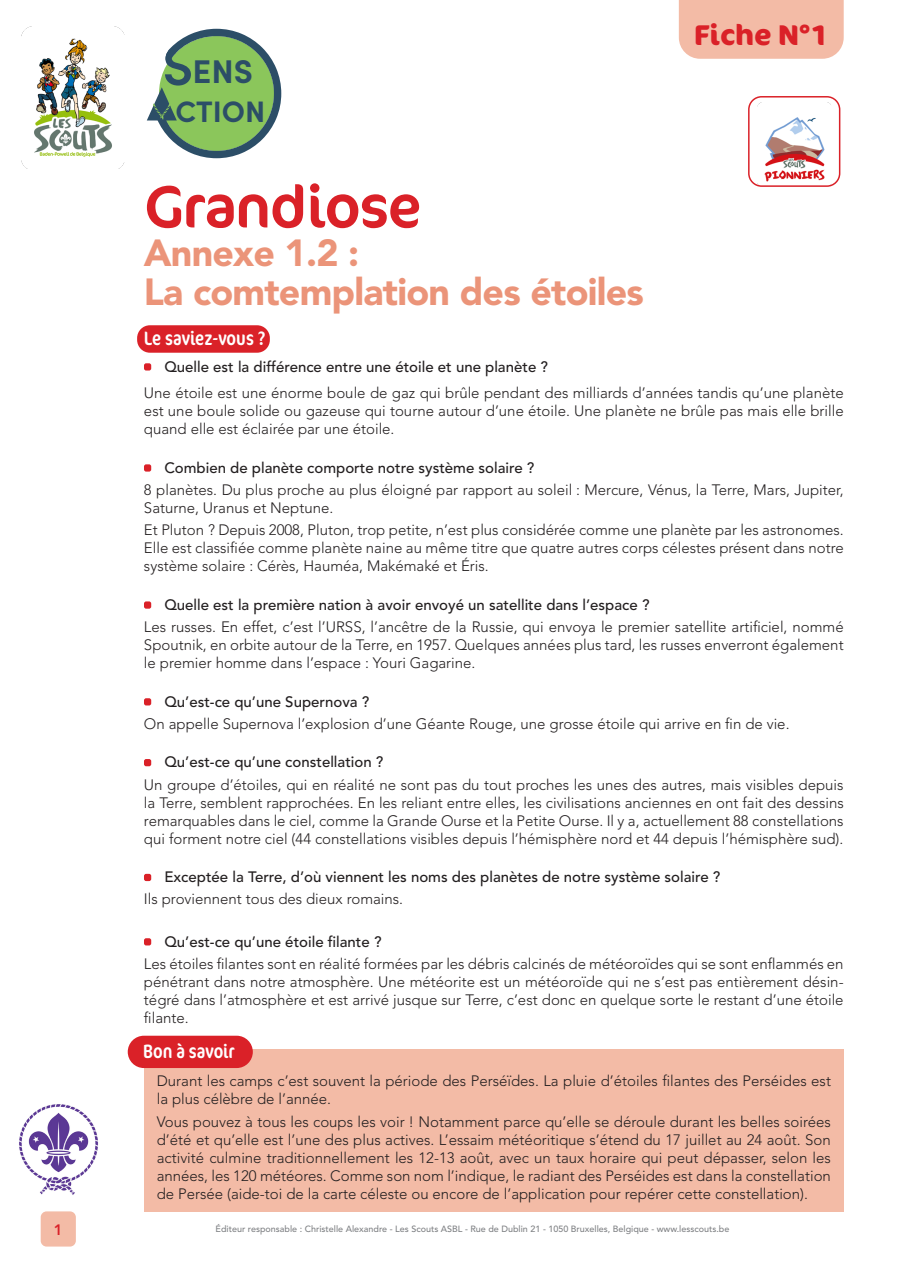
<style>
.page{position:relative;width:902px;height:1272px;background:#fff}
.page>*{position:absolute;margin:0;border:0;box-sizing:border-box;transform-origin:0 0}
.t1{font:60px "Cocon OT";letter-spacing:-.02em;color:#da2128}
.t2{font:900 37.5px/39px "Avenir LT Std";letter-spacing:-.02em;color:#eb9479}
.t3{font:700 32.85px "Sofia Pro";color:#2c4e67}
.t4{font:700 29.7px "Sofia Pro";color:#2c4e67}
.t5{font:700 28.5px "Cocon OT";color:#da2128}
.t6{font:condensed 19.5px "Cocon OT";color:#fff}
.t7{font:300 15px/18px "Avenir LT Std";color:#231f20;text-align:justify}
.t8{font:500 15px "Avenir LT Std";color:#231f20}
.t9{font:800 15px "Avenir LT Std";color:#da2128}
.t10{font:500 9px "Avenir LT Std";color:#808285}
</style>
<div class="page">
<div style="left:41px;top:1211px;width:35px;height:35px;background:#f3bba6;border-radius:6px"></div>
<img style="left:19px;top:1104px;width:79px;height:91px">
<img style="left:21px;top:26px;width:104px;height:142px">
<img style="left:757px;top:102px;width:74px;height:82px">
<div style="left:748px;top:96px;width:92px;height:91px;border:2px solid #da2128;border-radius:13px"></div>
<svg style="left:147px;top:29px;width:134px;height:129px"></svg>
<div style="left:678px;top:0;width:165px;height:59px;background:#f3bba6"></div>
<div style="left:137px;top:325px;width:133px;height:28px;background:#da2128;border-radius:13px"></div>
<div style="left:144px;top:363px;width:7px;height:7px;background:#da2128;border-radius:2px"></div>
<div style="left:144px;top:464px;width:7px;height:7px;background:#da2128;border-radius:2px"></div>
<div style="left:144px;top:601px;width:7px;height:7px;background:#da2128;border-radius:2px"></div>
<div style="left:144px;top:698px;width:7px;height:7px;background:#da2128;border-radius:2px"></div>
<div style="left:144px;top:759px;width:7px;height:7px;background:#da2128;border-radius:2px"></div>
<div style="left:144px;top:873px;width:7px;height:8px;background:#da2128;border-radius:2px"></div>
<div style="left:144px;top:938px;width:7px;height:7px;background:#da2128;border-radius:2px"></div>
<div style="left:144px;top:1049px;width:699px;height:162px;background:#f3bba6"></div>
<div style="left:128px;top:1035px;width:125px;height:32px;background:#da2128;border-radius:16px"></div>
<h3 class="t3" style="left:192px;top:46px;width:62px">ENS</h3>
<h3 class="t4" style="left:175px;top:89px;width:91px">CTION</h3>
<p class="t5" style="left:694px;top:18px;width:135px">Fiche N°1</p>
<p class="t1" style="left:144px;top:171px;width:278px">Grandiose</p>
<p class="t2" style="left:144px;top:233px;width:501px">Annexe 1.2 :<br>La comtemplation des étoiles</p>
<p class="t6" style="left:144px;top:327px;width:123px">Le saviez-vous ?</p>
<p class="t8" style="left:164px;top:358px;width:385px">Quelle est la différence entre une étoile et une planète ?</p>
<p class="t7" style="left:144px;top:384px;width:701px">Une étoile est une énorme boule de gaz qui brûle pendant des milliards d’années tandis qu’une planète est une boule solide ou gazeuse qui tourne autour d’une étoile. Une planète ne brûle pas mais elle brille quand elle est éclairée par une étoile.</p>
<p class="t8" style="left:164px;top:459px;width:371px">Combien de planète comporte notre système solaire ?</p>
<p class="t7" style="left:144px;top:481px;width:701px">8 planètes. Du plus proche au plus éloigné par rapport au soleil : Mercure, Vénus, la Terre, Mars, Jupiter,<br>Saturne, Uranus et Neptune.</p>
<p class="t7" style="left:144px;top:521px;width:701px">Et Pluton ? Depuis 2008, Pluton, trop petite, n’est plus considérée comme une planète par les astronomes.<br>Elle est classifiée comme planète naine au même titre que quatre autres corps célestes présent dans notre système solaire : Cérès, Hauméa, Makémaké et Éris.</p>
<p class="t8" style="left:164px;top:596px;width:486px">Quelle est la première nation à avoir envoyé un satellite dans l’espace ?</p>
<p class="t7" style="left:144px;top:618px;width:701px">Les russes. En effet, c’est l’URSS, l’ancêtre de la Russie, qui envoya le premier satellite artificiel, nommé Spoutnik, en orbite autour de la Terre, en 1957. Quelques années plus tard, les russes enverront également le premier homme dans l’espace : Youri Gagarine.</p>
<p class="t8" style="left:164px;top:692px;width:206px">Qu’est-ce qu’une Supernova ?</p>
<p class="t7" style="left:144px;top:714px;width:647px">On appelle Supernova l’explosion d’une Géante Rouge, une grosse étoile qui arrive en fin de vie.</p>
<p class="t8" style="left:164px;top:753px;width:220px">Qu’est-ce qu’une constellation ?</p>
<p class="t7" style="left:144px;top:775px;width:701px">Un groupe d’étoiles, qui en réalité ne sont pas du tout proches les unes des autres, mais visibles depuis la Terre, semblent rapprochées. En les reliant entre elles, les civilisations anciennes en ont fait des dessins remarquables dans le ciel, comme la Grande Ourse et la Petite Ourse. Il y a, actuellement 88 constellations qui forment notre ciel (44 constellations visibles depuis l’hémisphère nord et 44 depuis l’hémisphère sud).</p>
<p class="t8" style="left:164px;top:868px;width:557px">Exceptée la Terre, d’où viennent les noms des planètes de notre système solaire ?</p>
<p class="t7" style="left:144px;top:890px;width:261px">Ils proviennent tous des dieux romains.</p>
<p class="t8" style="left:164px;top:932px;width:219px">Qu’est-ce qu’une étoile filante ?</p>
<p class="t7" style="left:144px;top:954px;width:701px">Les étoiles filantes sont en réalité formées par les débris calcinés de météoroïdes qui se sont enflammés en pénétrant dans notre atmosphère. Une météorite est un météoroïde qui ne s’est pas entièrement désin&shy;tégré dans l’atmosphère et est arrivé jusque sur Terre, c’est donc en quelque sorte le restant d’une étoile filante.</p>
<p class="t6" style="left:143px;top:1040px;width:93px">Bon à savoir</p>
<p class="t7" style="left:157px;top:1072px;width:675px">Durant les camps c’est souvent la période des Perséïdes. La pluie d’étoiles filantes des Perséides est la plus célèbre de l’année.</p>
<p class="t7" style="left:157px;top:1112px;width:675px">Vous pouvez à tous les coups les voir ! Notamment parce qu’elle se déroule durant les belles soirées d’été et qu’elle est l’une des plus actives. L’essaim météoritique s’étend du 17 juillet au 24 août. Son activité culmine traditionnellement les 12-13 août, avec un taux horaire qui peut dépasser, selon les années, les 120 météores. Comme son nom l’indique, le radiant des Perséides est dans la constellation de Persée (aide-toi de la carte céleste ou encore de l’application pour repérer cette constellation).</p>
<p class="t9" style="left:54px;top:1220px;width:10px">1</p>
<p class="t10" style="left:215px;top:1223px;width:515px">Éditeur responsable : Christelle Alexandre - Les Scouts ASBL - Rue de Dublin 21 - 1050 Bruxelles, Belgique - www.lesscouts.be</p>
</div>
